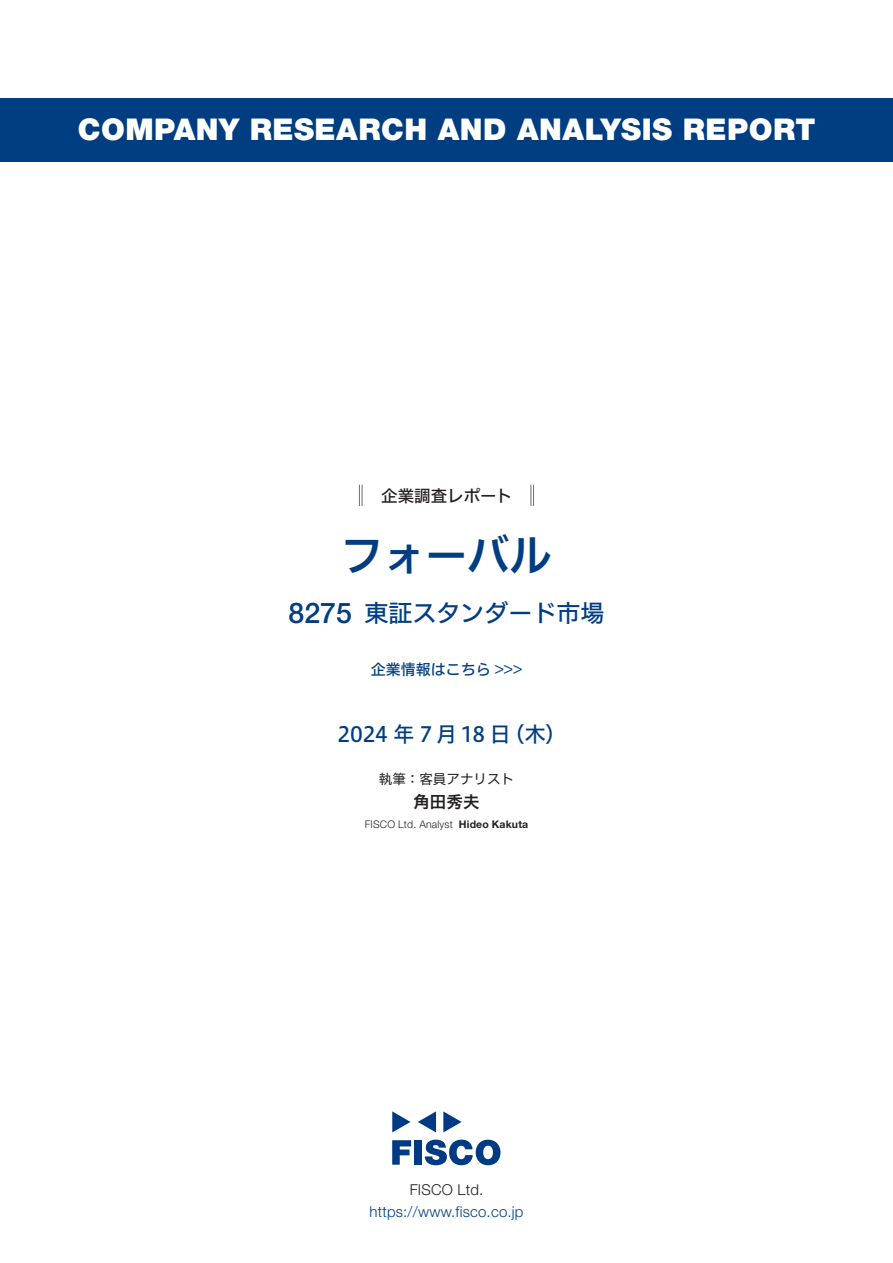
<style>
.page{position:relative;width:893px;height:1263px;background:#fff}
.page>*{position:absolute;margin:0;border:0;box-sizing:border-box;transform-origin:0 0}
.t1{font:42px "Hiragino UD Sans F Std N W6";color:#003d81}
.t2{font:900 30px "Helvetica Neue LT Std";letter-spacing:.015em;color:#fff}
.t3{font:500 28.5px "Helvetica Neue LT Std";color:#003d81}
.t4{font:24px "Hiragino UD Sans F Std N W5";color:#003d81}
.t5{font:21px "Hiragino UD Sans F Std N W5";letter-spacing:-.015em;color:#003d81}
.t6{font:16.5px "Hiragino UD Sans F Std N W5";color:#231f20}
.t7{font:16.5px "Hiragino UD Sans F Std N W6";color:#231f20}
.t8{font:300 15px "Helvetica Neue LT Std";letter-spacing:.015em;color:#003d81}
.t9{font:15px "Hiragino UD Sans F Std N W5";color:#003d81}
.t10{font:300 15px "Helvetica Neue LT Std";letter-spacing:.015em;color:#231f20}
.t11{font:13.5px "Hiragino UD Sans F Std N W4";color:#231f20}
.t12{font:300 10.5px "Helvetica Neue LT Std";letter-spacing:.015em;color:#231f20}
.t13{font:700 10.5px "Helvetica Neue LT Std";letter-spacing:.015em;color:#231f20}
</style>
<div class="page">
<svg style="left:392px;top:1140px;width:19px;height:25px"></svg>
<div style="left:414px;top:1140px;width:8px;height:25px;background:#003a83"></div>
<svg style="left:425px;top:1139px;width:75px;height:26px"></svg>
<svg style="left:392px;top:1111px;width:18px;height:21px"></svg>
<svg style="left:443px;top:1111px;width:19px;height:21px"></svg>
<svg style="left:418px;top:1111px;width:18px;height:21px"></svg>
<div style="left:0;top:98px;width:893px;height:64px;background:#003d81"></div>
<svg style="left:359px;top:485px;width:4px;height:21px"></svg>
<svg style="left:531px;top:485px;width:3px;height:21px"></svg>
<p class="t2" style="left:78px;top:112px;width:739px">COMPANY RESEARCH AND ANALYSIS REPORT</p>
<p class="t6" style="left:365px;top:483px;width:149px">　企業調査レポート</p>
<h1 class="t1" style="left:341px;top:523px;width:212px">フォーバル</h1>
<p class="t3" style="left:289px;top:596px;width:65px">8275</p>
<p class="t4" style="left:364px;top:594px;width:241px">東証スタンダード市場</p>
<p class="t9" style="left:371px;top:658px;width:153px">企業情報はこちら &lt;&lt;&lt;</p>
<p class="t5" style="left:337px;top:718px;width:175px">2024 年 7 月 18 日</p>
<p class="t5" style="left:504px;top:718px;width:64px">（木(</p>
<p class="t11" style="left:379px;top:768px;width:137px">執筆：客員アナリスト</p>
<p class="t7" style="left:413px;top:789px;width:67px">角田秀夫</p>
<p class="t13" style="left:459px;top:818px;width:71px">Hideo Kakuta</p>
<p class="t12" style="left:365px;top:818px;width:90px">FISCO Ltd. Analyst</p>
<p class="t10" style="left:410px;top:1180px;width:75px">FISCO Ltd.</p>
<p class="t8" style="left:369px;top:1202px;width:156px">https://www.fisco.co j p.</p>
</div>
